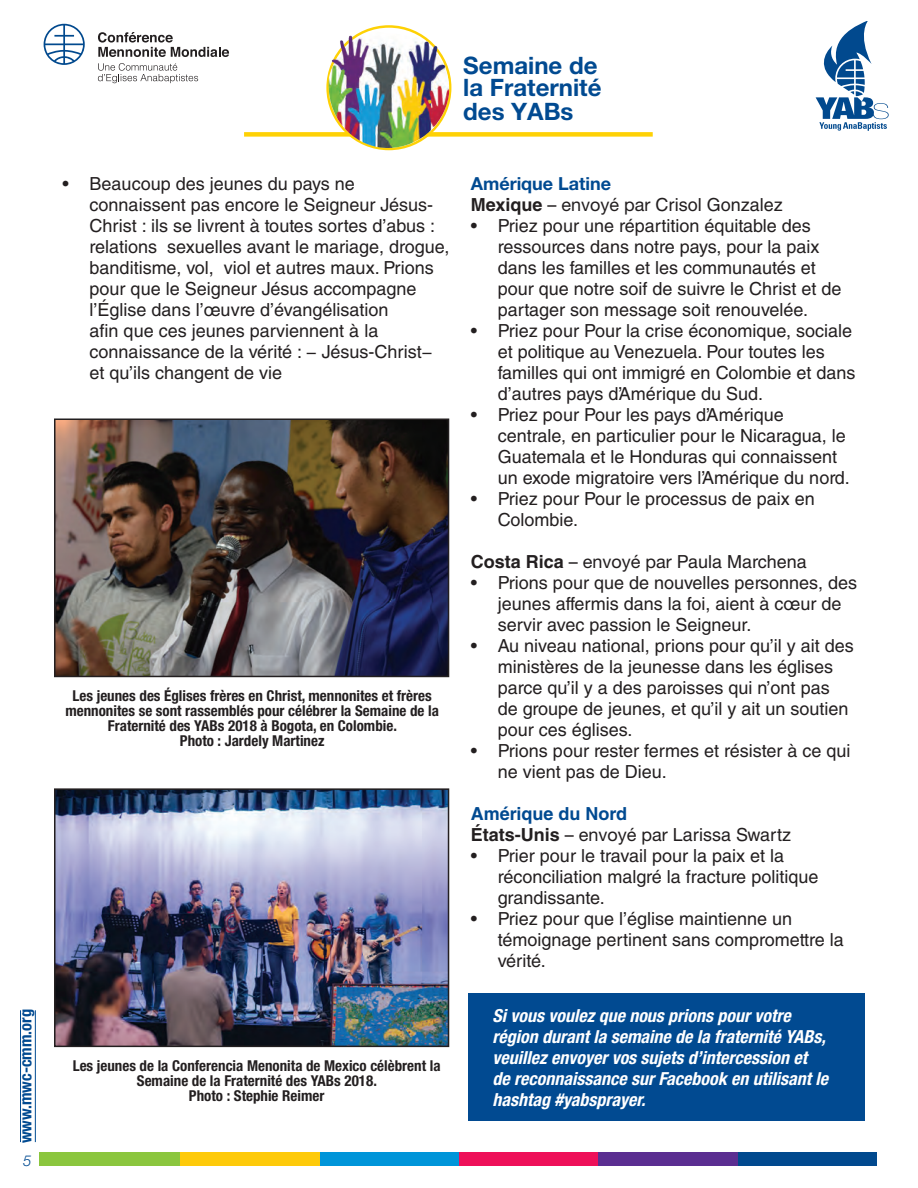
<style>
.page{position:relative;width:918px;height:1188px;background:#fff}
.page>*{position:absolute;margin:0;border:0;box-sizing:border-box;transform-origin:0 0}
.t1{font:700 24px/23.2px "Helvetica Neue";color:#014a91}
.t2{font:18px/21px "Helvetica LT Std";color:#231f20}
.t3{font:italic 700 condensed 18px/21px "Helvetica Neue LT Std";color:#fff}
.t4{font:700 18px/21px "Helvetica LT Std";color:#014a91}
.t5{font:700 18px "Helvetica Neue LT Std";color:#014a91}
.t6{font:700 condensed 16.5px "Helvetica Neue LT Std";color:#014a91}
.t7{font:700 condensed 15px/15px "Helvetica Neue LT Std";color:#231f20;text-align:center}
.t8{font:italic 300 15px "Helvetica Neue LT Std";color:#014a91}
.s1{font-weight:700}
.s2{font-family:"Helvetica Neue LT Std"}
.s3{color:#231f20}
.s4{font-family:"Helvetica Neue LT Std";font-weight:400;color:#231f20}
.s5{font-weight:400;color:#231f20}
</style>
<div class="page">
<div style="left:244px;top:132px;width:409px;height:5px;background:#fed105"></div>
<img style="left:325px;top:28px;width:125px;height:121px">
<div style="left:736px;top:1153px;width:141px;height:13px;background:#01498e"></div>
<div style="left:597px;top:1153px;width:141px;height:13px;background:#5b2e91"></div>
<div style="left:458px;top:1153px;width:140px;height:13px;background:#ee1059"></div>
<div style="left:318px;top:1153px;width:141px;height:13px;background:#0095d9"></div>
<div style="left:179px;top:1153px;width:140px;height:13px;background:#feca0a"></div>
<div style="left:39px;top:1153px;width:141px;height:13px;background:#8bc63e"></div>
<svg style="left:98px;top:32px;width:131px;height:25px"></svg>
<svg style="left:98px;top:63px;width:100px;height:20px"></svg>
<svg style="left:44px;top:24px;width:41px;height:41px"></svg>
<svg style="left:816px;top:22px;width:73px;height:109px"></svg>
<hr style="left:20px;top:1010px;width:1px;height:132px;background:#014a91">
<hr style="left:35px;top:1010px;width:1px;height:132px;background:#014a91">
<img style="left:57px;top:421px;width:389px;height:253px">
<div style="left:54px;top:418px;width:395px;height:259px;border:2px solid #231f20"></div>
<img style="left:57px;top:791px;width:389px;height:253px">
<div style="left:54px;top:788px;width:395px;height:259px;border:2px solid #231f20"></div>
<div style="left:469px;top:994px;width:396px;height:127px;background:#014a91"></div>
<p class="t6" style="left:16px;top:1143px;width:136px;rotate:-90deg">www.mwc-cmm.org</p>
<p class="t8" style="left:23px;top:1151px;width:10px">5</p>
<h1 class="t1" style="left:463px;top:53px;width:140px">Semaine de la Fraternité des YABs</h1>
<p class="t2" style="left:90px;top:173px;width:361px;text-indent:-27px">• Beaucoup des jeunes du pays ne connaissent pas encore le Seigneur Jésus-Christ : ils se livrent à toutes sortes d’abus : relations sexuelles avant le mariage, drogue, banditisme, vol, viol et autres maux. Prions pour que le Seigneur Jésus accompagne l’Église dans l’œuvre d’évangélisation<br>afin que ces jeunes parviennent à la connaissance de la vérité : − Jésus-Christ− et qu’ils changent de vie</p>
<p class="t5" style="left:471px;top:173px;width:142px">Amérique Latine</p>
<p class="t2" style="left:471px;top:194px;width:314px"><span class="s1">Mexique</span> <span class="s2">– envoyé par</span> Crisol Gonzalez</p>
<p class="t2" style="left:498px;top:215px;width:345px;text-indent:-27px">• Priez pour une répartition équitable des ressources dans notre pays, pour la paix dans les familles et les communautés et pour que notre soif de suivre le Christ et de partager son message soit renouvelée.</p>
<p class="t2" style="left:498px;top:320px;width:359px;text-indent:-27px">• Priez pour Pour la crise économique, sociale et politique au Venezuela. Pour toutes les familles qui ont immigré en Colombie et dans d’autres pays d’Amérique du Sud.</p>
<p class="t2" style="left:498px;top:404px;width:354px;text-indent:-27px">• Priez pour Pour les pays d’Amérique centrale, en particulier pour le Nicaragua, le Guatemala et le Honduras qui connaissent un exode migratoire vers l’Amérique du nord.</p>
<p class="t2" style="left:498px;top:488px;width:319px;text-indent:-27px">• Priez pour Pour le processus de paix en<br>Colombie.</p>
<p class="t2" style="left:471px;top:551px;width:338px"><span class="s1">Costa Rica</span> <span class="s2">– envoyé par</span> Paula Marchena</p>
<p class="t2" style="left:498px;top:572px;width:361px;text-indent:-27px">• Prions pour que de nouvelles personnes, des jeunes affermis dans la foi, aient à cœur de servir avec passion le Seigneur.</p>
<p class="t2" style="left:498px;top:635px;width:358px;text-indent:-27px">• Au niveau national, prions pour qu’il y ait des ministères de la jeunesse dans les églises parce qu’il y a des paroisses qui n’ont pas de groupe de jeunes, et qu’il y ait un soutien pour ces églises.</p>
<p class="t2" style="left:498px;top:740px;width:354px;text-indent:-27px">• Prions pour rester fermes et résister à ce qui ne vient pas de Dieu.</p>
<p class="t4" style="left:471px;top:803px;width:322px">Amérique du Nord<br><span class="s3">États-Unis</span> <span class="s4">– envoyé par</span> <span class="s5">Larissa Swartz</span></p>
<p class="t2" style="left:498px;top:845px;width:322px;text-indent:-27px">• Prier pour le travail pour la paix et la réconciliation malgré la fracture politique grandissante.</p>
<p class="t2" style="left:498px;top:908px;width:348px;text-indent:-27px">• Priez pour que l’église maintienne un témoignage pertinent sans compromettre la vérité.</p>
<p class="t7" style="left:65px;top:688px;width:375px">Les jeunes des Églises frères en Christ, mennonites et frères mennonites se sont rassemblés pour célébrer la Semaine de la Fraternité des YABs 2018 à Bogota, en Colombie.<br>Photo : Jardely Martinez</p>
<p class="t7" style="left:73px;top:1058px;width:369px">Les jeunes de la Conferencia Menonita de Mexico célèbrent la<br>Semaine de la Fraternité des YABs 2018.<br>Photo : Stephie Reimer</p>
<p class="t3" style="left:492px;top:1005px;width:337px">Si vous voulez que nous prions pour votre région durant la semaine de la fraternité YABs, veuillez envoyer vos sujets d’intercession et de reconnaissance sur Facebook en utilisant le hashtag #yabsprayer.</p>
</div>
